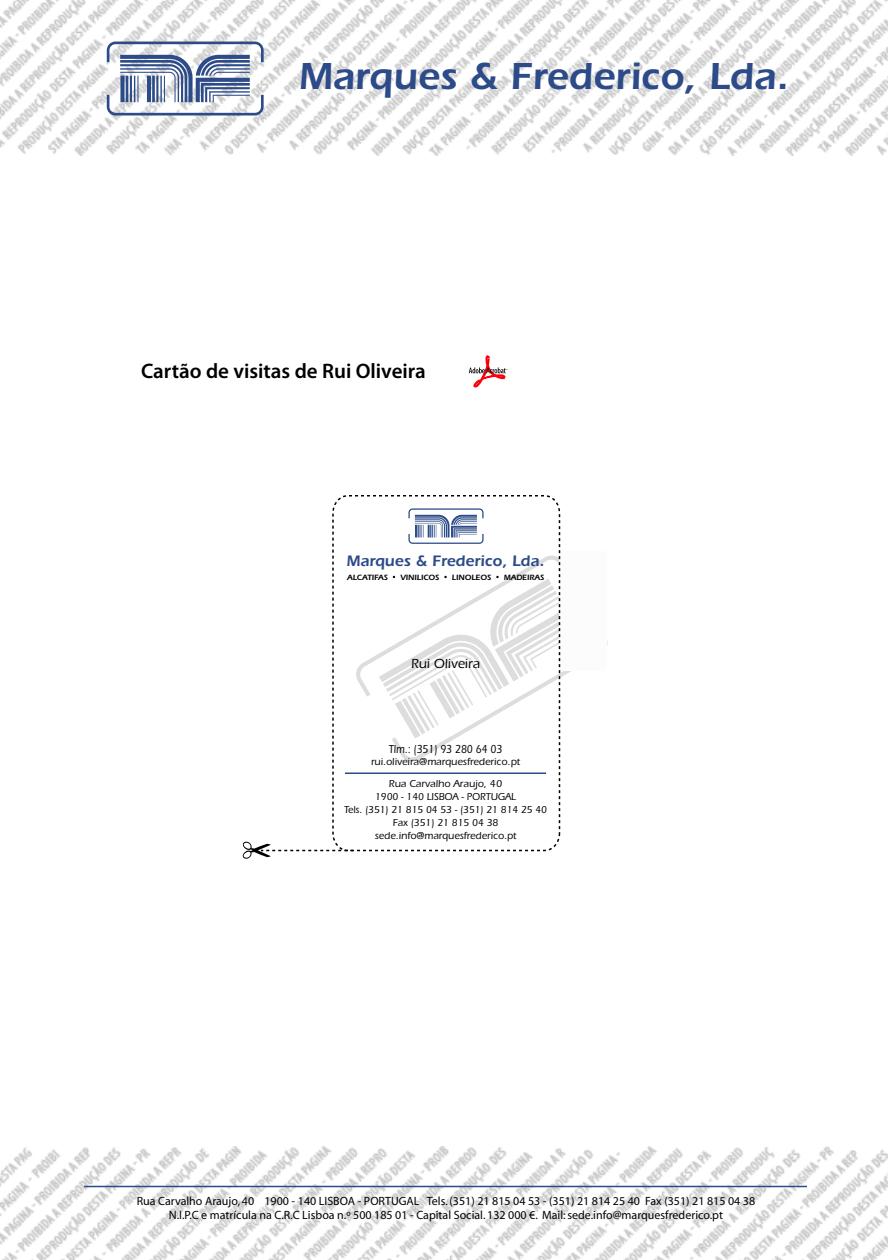
<style>
.page{position:relative;width:888px;height:1260px;background:#fff}
.page>*{position:absolute;margin:0;border:0;box-sizing:border-box;transform-origin:0 0}
.t1{font:600 39px "ITC Eras Std";color:#2c4b88}
.t2{font:600 21px "Myriad Pro";color:#000}
.t3{font:600 15.75px "ITC Eras Std";color:#2c4b88}
.t4{font:500 13.65px "ITC Eras Std";color:#000}
.t5{font:12px/14.4px "Myriad";color:#000;text-align:center}
.t6{font:500 12px "ITC Eras Std";color:#000;scale:.84 1}
.t7{font:500 10.35px/13px "ITC Eras Std";color:#000;text-align:center;scale:.95 1}
.t8{font:500 10.35px "ITC Eras Std";color:#000}
.t9{font:600 7.95px "ITC Eras Std";color:#000}
.s1{font-family:"Myriad Pro"}
</style>
<div class="page">
<img style="left:0;top:1146px;width:888px;height:114px">
<img style="left:0;top:0;width:888px;height:155px">
<svg style="left:468px;top:355px;width:40px;height:33px"></svg>
<svg style="left:332px;top:495px;width:229px;height:357px"></svg>
<svg style="left:379px;top:574px;width:192px;height:164px"></svg>
<hr style="left:345px;top:772px;width:201px;height:2px;background:#2c4b88">
<svg style="left:272px;top:850px;width:81px;height:1px"></svg>
<img style="left:242px;top:841px;width:29px;height:18px">
<svg style="left:408px;top:508px;width:76px;height:36px"></svg>
<hr style="left:84px;top:1186px;width:723px;height:1px;background:#2c4b88">
<svg style="left:107px;top:42px;width:157px;height:74px"></svg>
<h1 class="t1" style="left:298px;top:53px;width:492px">Marques &amp; Frederico, Lda.</h1>
<h2 class="t2" style="left:141px;top:358px;width:286px">Cartão de visitas de Rui Oliveira</h2>
<h3 class="t3" style="left:347px;top:552px;width:200px">Marques &amp; Frederico, Lda.</h3>
<p class="t9" style="left:347px;top:573px;width:42px">ALCATIFAS</p>
<p class="t9" style="left:400px;top:573px;width:41px">VINILICOS</p>
<p class="t9" style="left:452px;top:573px;width:41px">LINOLEOS</p>
<p class="t9" style="left:504px;top:573px;width:42px">MADEIRAS</p>
<p class="t4" style="left:411px;top:656px;width:70px">Rui Oliveira</p>
<p class="t6" style="left:389px;top:742px;width:137px">Tlm.: (351) 93 280 64 03</p>
<p class="t7" style="left:344px;top:790px;width:215px">1900 - 140 LISBOA - PORTUGAL<br>Tels. (351) 21 815 04 53 - (351) 21 814 25 40<br>Fax (351) 21 815 04 38 sede.info@marquesfrederico.pt</p>
<p class="t8" style="left:371px;top:756px;width:151px">rui.oliveira@marquesfrederico.pt</p>
<p class="t8" style="left:389px;top:778px;width:115px">Rua Carvalho Araujo, 40</p>
<p class="t5" style="left:137px;top:1194px;width:620px">Rua Carvalho Araujo, 40 1900 - 140 LISBOA - PORTUGAL Tels. (351) 21 815 04 53 - (351) 21 814 25 40 Fax (351) 21 815 04 38<br>N.I.P.C e matrícula na C.R.C Lisboa n.º 500 185 01 - Capital Social. 132 000 <span class="s1">€</span>. Mail: sede.info@marquesfrederico.pt</p>
</div>
